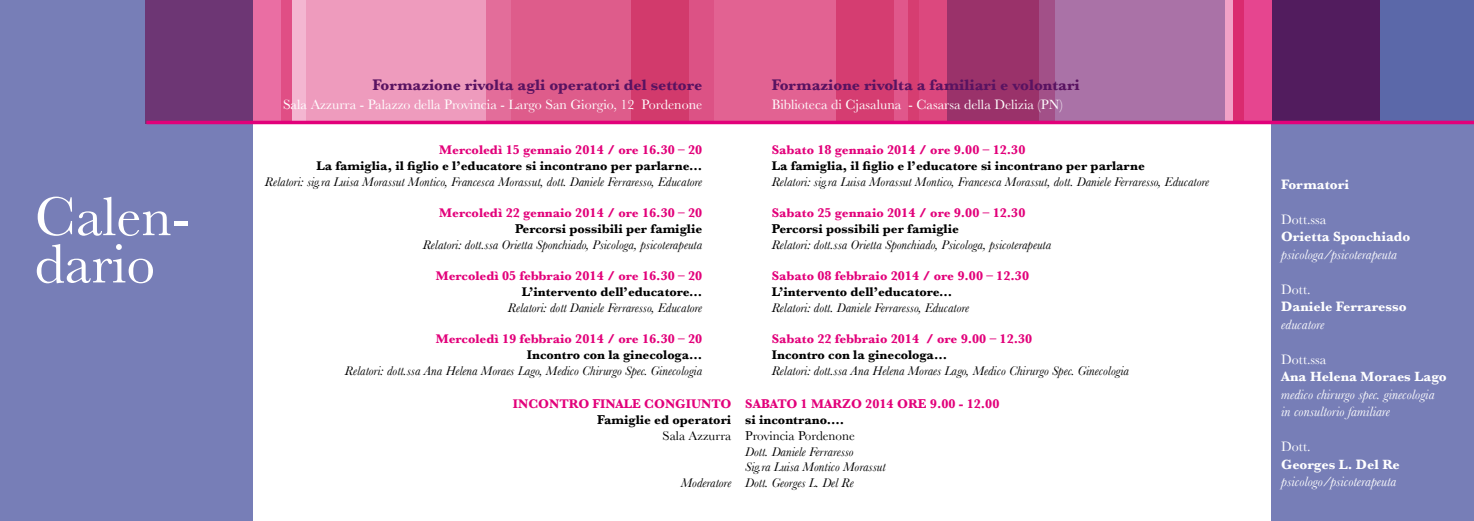
<style>
.page{position:relative;width:1474px;height:521px;background:#fff}
.page>*{position:absolute;margin:0;border:0;box-sizing:border-box;transform-origin:0 0}
.t1{font:57.23px/47.2px "Baskerville";color:#fff}
.t2{font:700 15.75px "Baskerville";color:#591361}
.t3{font:14px "Baskerville";color:#fff}
.t4{font:italic 14px/17.5px "Baskerville";color:#fff}
.t5{font:700 14px "Baskerville";color:#fff}
.t6{font:italic 13.12px "Baskerville";color:#000}
.t7{font:700 13.12px "Baskerville";color:#e2007a}
.t8{font:700 13.12px "Baskerville";color:#000}
.t9{font:13.12px "Baskerville";color:#000}
</style>
<div class="page">
<div style="left:0;top:0;width:252px;height:521px;background:#777eb7"></div>
<div style="left:1271px;top:124px;width:202px;height:397px;background:#777eb7"></div>
<svg style="left:146px;top:0;width:135px;height:121px;background:#87417d"></svg>
<svg style="left:281px;top:0;width:25px;height:121px;background:#eb87af"></svg>
<svg style="left:306px;top:0;width:325px;height:121px;background:#e77fa7"></svg>
<div style="left:1272px;top:0;width:201px;height:124px;background:#5b68a9"></div>
<svg style="left:1243px;top:0;width:136px;height:121px;background:#742468"></svg>
<svg style="left:1038px;top:0;width:205px;height:121px;background:#ae6da2"></svg>
<svg style="left:631px;top:0;width:407px;height:121px;background:#cc477b"></svg>
<hr style="left:146px;top:121px;width:1327px;height:3px;background:#e2007a">
<h1 class="t1" style="left:35px;top:192px;width:156px">Calen&shy;dario</h1>
<p class="t2" style="left:372px;top:76px;width:331px">Formazione rivolta agli operatori del settore</p>
<p class="t3" style="left:283px;top:96px;width:420px">Sala Azzurra - Palazzo della Provincia - Largo San Giorgio, 12 Pordenone</p>
<p class="t7" style="left:439px;top:142px;width:264px">Mercoledì 15 gennaio 2014 / ore 16.30 – 20</p>
<p class="t8" style="left:316px;top:158px;width:387px">La famiglia, il figlio e l’educatore si incontrano per parlarne...</p>
<p class="t6" style="left:265px;top:174px;width:439px">Relatori: sig.ra Luisa Morassut Montico, Francesca Morassut, dott. Daniele Ferraresso, Educatore</p>
<p class="t7" style="left:439px;top:205px;width:264px">Mercoledì 22 gennaio 2014 / ore 16.30 – 20</p>
<p class="t8" style="left:515px;top:221px;width:189px">Percorsi possibili per famiglie</p>
<p class="t6" style="left:423px;top:237px;width:281px">Relatori: dott.ssa Orietta Sponchiado, Psicologa, psicoterapeuta</p>
<p class="t7" style="left:435px;top:268px;width:268px">Mercoledì 05 febbraio 2014 / ore 16.30 – 20</p>
<p class="t8" style="left:521px;top:284px;width:182px">L’intervento dell’educatore...</p>
<p class="t6" style="left:508px;top:300px;width:196px">Relatori: dott Daniele Ferraresso, Educatore</p>
<p class="t7" style="left:435px;top:331px;width:268px">Mercoledì 19 febbraio 2014 / ore 16.30 – 20</p>
<p class="t8" style="left:527px;top:347px;width:177px">Incontro con la ginecologa...</p>
<p class="t6" style="left:345px;top:363px;width:359px">Relatori: dott.ssa Ana Helena Moraes Lago, Medico Chirurgo Spec. Ginecologia</p>
<p class="t2" style="left:771px;top:76px;width:309px">Formazione rivolta a familiari e volontari</p>
<p class="t3" style="left:771px;top:96px;width:292px">Biblioteca di Cjasaluna - Casarsa della Delizia (PN)</p>
<p class="t7" style="left:771px;top:142px;width:255px">Sabato 18 gennaio 2014 / ore 9.00 – 12.30</p>
<p class="t8" style="left:771px;top:158px;width:375px">La famiglia, il figlio e l’educatore si incontrano per parlarne</p>
<p class="t6" style="left:771px;top:174px;width:439px">Relatori: sig.ra Luisa Morassut Montico, Francesca Morassut, dott. Daniele Ferraresso, Educatore</p>
<p class="t7" style="left:771px;top:205px;width:255px">Sabato 25 gennaio 2014 / ore 9.00 – 12.30</p>
<p class="t8" style="left:771px;top:221px;width:189px">Percorsi possibili per famiglie</p>
<p class="t6" style="left:771px;top:237px;width:281px">Relatori: dott.ssa Orietta Sponchiado, Psicologa, psicoterapeuta</p>
<p class="t7" style="left:771px;top:268px;width:259px">Sabato 08 febbraio 2014 / ore 9.00 – 12.30</p>
<p class="t8" style="left:771px;top:284px;width:182px">L’intervento dell’educatore...</p>
<p class="t6" style="left:771px;top:300px;width:199px">Relatori: dott. Daniele Ferraresso, Educatore</p>
<p class="t7" style="left:771px;top:331px;width:262px">Sabato 22 febbraio 2014 / ore 9.00 – 12.30</p>
<p class="t8" style="left:771px;top:347px;width:177px">Incontro con la ginecologa...</p>
<p class="t6" style="left:771px;top:363px;width:359px">Relatori: dott.ssa Ana Helena Moraes Lago, Medico Chirurgo Spec. Ginecologia</p>
<p class="t7" style="left:513px;top:396px;width:488px">INCONTRO FINALE CONGIUNTO SABATO 1 MARZO 2014 ORE 9.00 - 12.00</p>
<p class="t8" style="left:597px;top:412px;width:249px">Famiglie ed operatori si incontrano....</p>
<p class="t9" style="left:662px;top:428px;width:194px">Sala Azzurra Provincia Pordenone</p>
<p class="t6" style="left:745px;top:443px;width:110px">Dott. Daniele Ferraresso</p>
<p class="t6" style="left:745px;top:459px;width:142px">Sig.ra Luisa Montico Morassut</p>
<p class="t6" style="left:680px;top:475px;width:174px">Moderatore Dott. Georges L. Del Re</p>
<p class="t5" style="left:1281px;top:176px;width:69px">Formatori</p>
<p class="t3" style="left:1281px;top:211px;width:47px">Dott.ssa</p>
<p class="t5" style="left:1281px;top:228px;width:131px">Orietta Sponchiado</p>
<p class="t4" style="left:1281px;top:245px;width:117px">psicologa/psicoterapeuta</p>
<p class="t3" style="left:1281px;top:281px;width:31px">Dott.</p>
<p class="t5" style="left:1281px;top:298px;width:127px">Daniele Ferraresso</p>
<p class="t4" style="left:1281px;top:315px;width:45px">educatore</p>
<p class="t3" style="left:1281px;top:351px;width:47px">Dott.ssa</p>
<p class="t5" style="left:1281px;top:368px;width:167px">Ana Helena Moraes Lago</p>
<p class="t4" style="left:1281px;top:385px;width:155px">medico chirurgo spec. ginecologia in consultorio familiare</p>
<p class="t3" style="left:1281px;top:438px;width:31px">Dott.</p>
<p class="t5" style="left:1281px;top:456px;width:120px">Georges L. Del Re</p>
<p class="t4" style="left:1281px;top:473px;width:116px">psicologo/psicoterapeuta</p>
</div>
